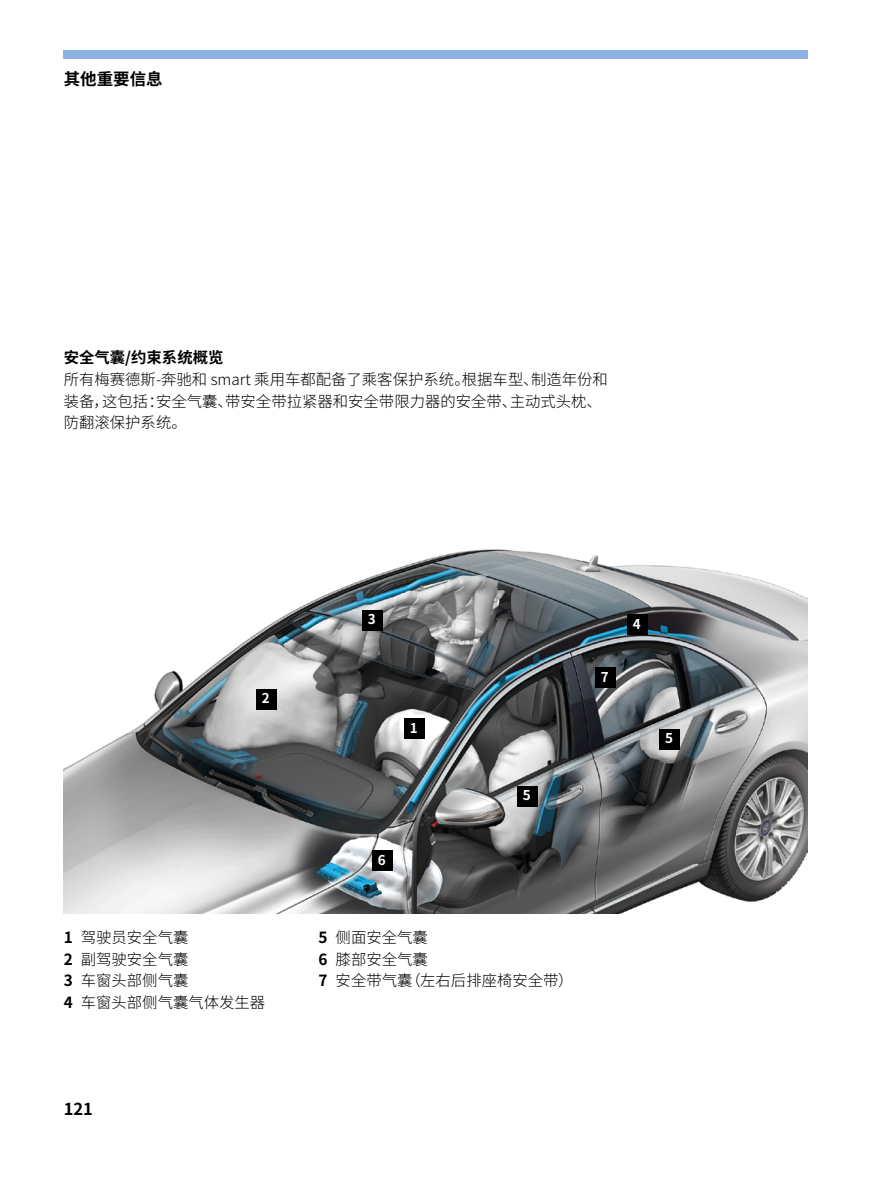
<style>
.page{position:relative;width:893px;height:1191px;background:#fff}
.page>*{position:absolute;margin:0;border:0;box-sizing:border-box;transform-origin:0 0}
.t1{font:700 16.5px "Noto Sans CJ Ksc";color:#000}
.t2{font:300 15.3px/21.5px "Noto Sans CJ Ksc";color:#000}
.t3{font:700 15.3px "Noto Sans CJ Ksc";color:#000}
.t4{font:700 13.5px "Noto Sans CJ Ksc";color:#fff}
.s1{font-weight:700}
</style>
<div class="page">
<div style="left:64px;top:50px;width:744px;height:8px;background:#8db3e2"></div>
<img style="left:64px;top:549px;width:744px;height:364px">
<div style="left:404px;top:718px;width:20px;height:21px;background:#000"></div>
<div style="left:256px;top:689px;width:21px;height:20px;background:#000"></div>
<div style="left:362px;top:610px;width:20px;height:20px;background:#000"></div>
<div style="left:627px;top:614px;width:20px;height:21px;background:#000"></div>
<div style="left:372px;top:850px;width:21px;height:21px;background:#000"></div>
<div style="left:517px;top:786px;width:20px;height:20px;background:#000"></div>
<div style="left:659px;top:729px;width:21px;height:20px;background:#000"></div>
<div style="left:595px;top:667px;width:21px;height:21px;background:#000"></div>
<p class="t1" style="left:64px;top:69px;width:100px">其他重要信息</p>
<p class="t3" style="left:64px;top:348px;width:161px">安全气囊/约束系统概览</p>
<p class="t2" style="left:64px;top:369px;width:546px">所有梅赛德斯-奔驰和 smart 乘用车都配备了乘客保护系统。根据车型、制造年份和装备，这包括：安全气囊、带安全带拉紧器和安全带限力器的安全带、主动式头枕、防翻滚保护系统。</p>
<p class="t4" style="left:262px;top:690px;width:9px">2</p>
<p class="t2" style="left:64px;top:927px;width:203px"><span class="s1">1</span> 驾驶员安全气囊<br><span class="s1">2</span> 副驾驶安全气囊<br><span class="s1">3</span> 车窗头部侧气囊<br><span class="s1">4</span> 车窗头部侧气囊气体发生器</p>
<p class="t1" style="left:64px;top:1099px;width:31px">121</p>
<p class="t4" style="left:368px;top:611px;width:9px">3</p>
<p class="t4" style="left:633px;top:616px;width:9px">4</p>
<p class="t4" style="left:410px;top:720px;width:9px">1</p>
<p class="t4" style="left:378px;top:852px;width:9px">6</p>
<p class="t4" style="left:523px;top:787px;width:9px">5</p>
<p class="t4" style="left:601px;top:669px;width:9px">7</p>
<p class="t4" style="left:665px;top:730px;width:9px">5</p>
<p class="t2" style="left:319px;top:927px;width:256px"><span class="s1">5</span> 侧面安全气囊<br><span class="s1">6</span> 膝部安全气囊<br><span class="s1">7</span> 安全带气囊（左右后排座椅安全带）</p>
</div>
